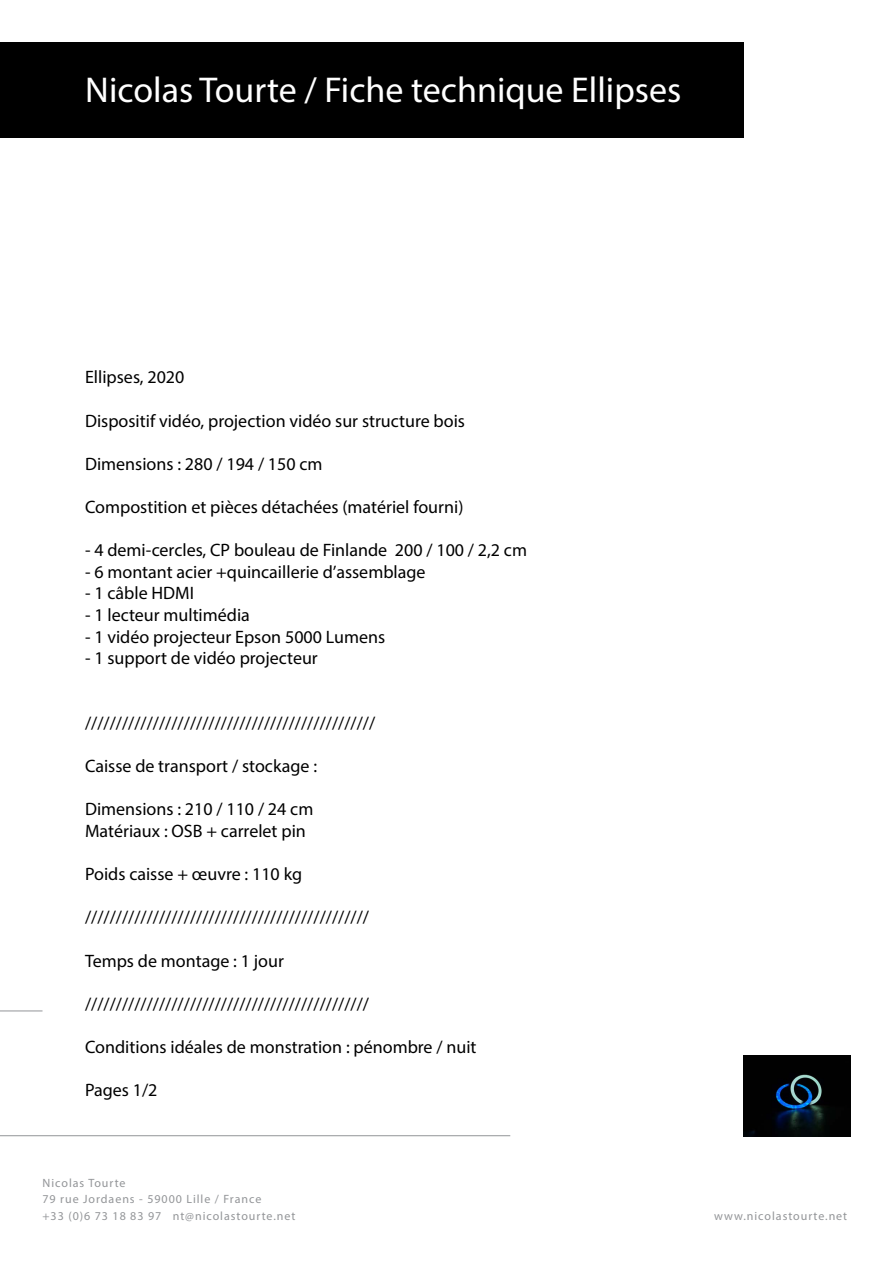
<style>
.page{position:relative;width:893px;height:1263px;background:#fff}
.page>*{position:absolute;margin:0;border:0;box-sizing:border-box;transform-origin:0 0}
.t1{font:36px "Myriad Pro";color:#fff}
.t2{font:18px/21.6px "Myriad Pro";color:#000}
.t3{font:12px/16.5px "Myriad Pro";letter-spacing:.08em;color:#939598}
</style>
<div class="page">
<div style="left:0;top:43px;width:743px;height:95px;background:#000"></div>
<hr style="left:0;top:1135px;width:510px;height:1px;background:#939598">
<hr style="left:0;top:1010px;width:43px;height:1px;background:#939598">
<img style="left:743px;top:1055px;width:107px;height:81px">
<h1 class="t1" style="left:85px;top:68px;width:598px">Nicolas Tourte / Fiche technique Ellipses</h1>
<p class="t2" style="left:85px;top:366px;width:101px">Ellipses, 2020</p>
<p class="t2" style="left:85px;top:409px;width:381px">Dispositif vidéo, projection vidéo sur structure bois</p>
<p class="t2" style="left:85px;top:453px;width:239px">Dimensions : 280 / 194 / 150 cm</p>
<p class="t2" style="left:85px;top:496px;width:380px">Compostition et pièces détachées (matériel fourni)</p>
<p class="t2" style="left:85px;top:539px;width:443px">- 4 demi-cercles, CP bouleau de Finlande 200 / 100 / 2,2 cm</p>
<p class="t2" style="left:85px;top:561px;width:342px">- 6 montant acier +quincaillerie d’assemblage</p>
<p class="t2" style="left:85px;top:582px;width:110px">- 1 câble HDMI</p>
<p class="t2" style="left:85px;top:604px;width:166px">- 1 lecteur multimédia</p>
<p class="t2" style="left:85px;top:625px;width:302px">- 1 vidéo projecteur Epson 5000 Lumens</p>
<p class="t2" style="left:85px;top:647px;width:234px">- 1 support de vidéo projecteur</p>
<p class="t2" style="left:85px;top:712px;width:292px">///////////////////////////////////////////////</p>
<p class="t2" style="left:85px;top:755px;width:234px">Caisse de transport / stockage :</p>
<p class="t2" style="left:85px;top:798px;width:230px">Dimensions : 210 / 110 / 24 cm<br>Matériaux : OSB + carrelet pin</p>
<p class="t2" style="left:85px;top:863px;width:219px">Poids caisse + œuvre : 110 kg</p>
<p class="t2" style="left:85px;top:906px;width:286px">//////////////////////////////////////////////</p>
<p class="t2" style="left:85px;top:949px;width:200px">Temps de montage : 1 jour</p>
<p class="t2" style="left:85px;top:993px;width:286px">//////////////////////////////////////////////</p>
<p class="t2" style="left:85px;top:1036px;width:393px">Conditions idéales de monstration : pénombre / nuit</p>
<p class="t2" style="left:85px;top:1079px;width:74px">Pages 1/2</p>
<p class="t3" style="left:43px;top:1174px;width:254px">Nicolas Tourte<br>79 rue Jordaens - 59000 Lille / France<br>+33 (0)6 73 18 83 97 nt@nicolastourte.net</p>
<p class="t3" style="left:714px;top:1207px;width:134px">www.nicolastourte.net</p>
</div>
